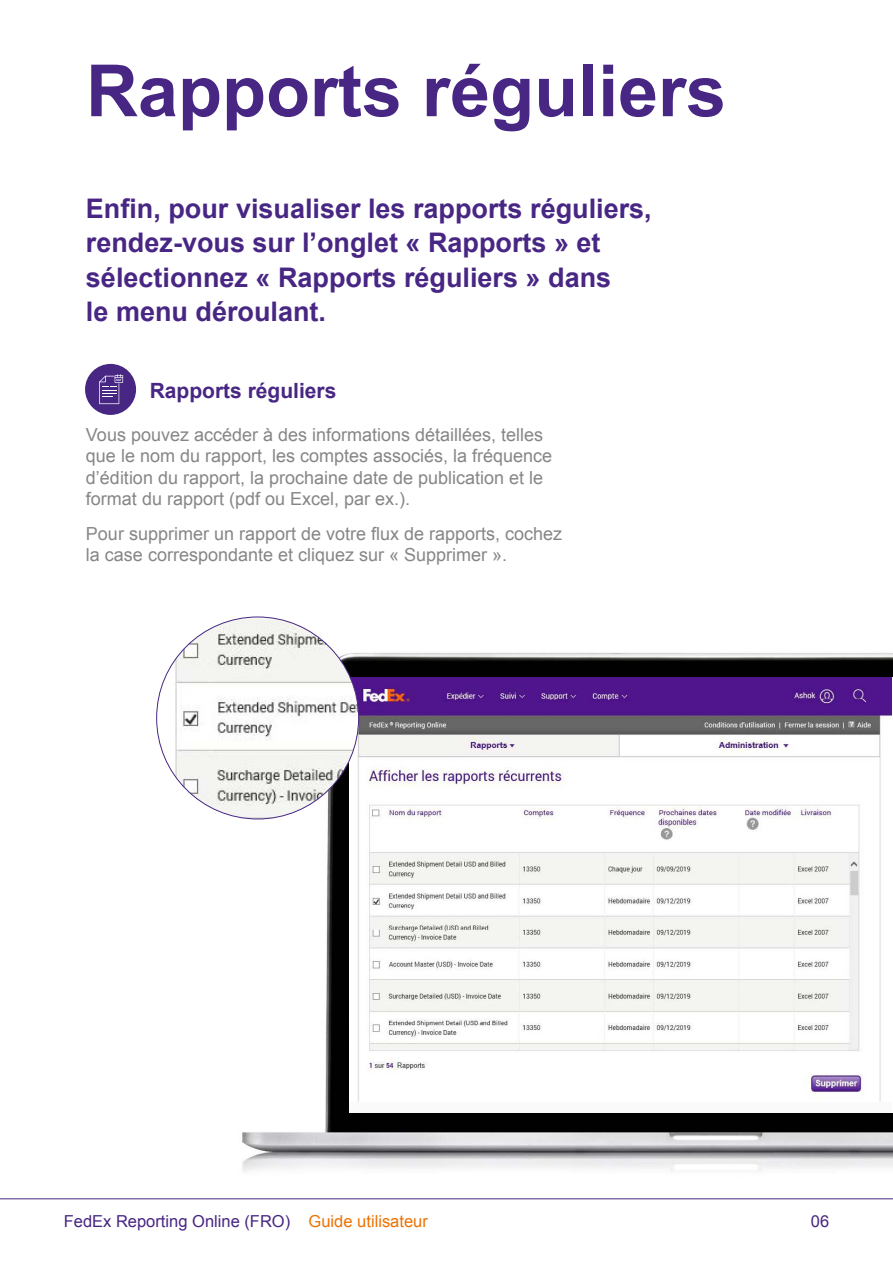
<style>
.page{position:relative;width:893px;height:1263px;background:#fff}
.page>*{position:absolute;margin:0;border:0;box-sizing:border-box;transform-origin:0 0}
.t1{font:700 72px "Arial";color:#482683}
.t2{font:700 27px/34.5px "Arial";color:#482683}
.t3{font:700 21px "Arial";color:#482683}
.t4{font:18px/21.6px "Arial";color:#878686}
.t5{font:16.5px "Arial";color:#482683}
.s1{color:#ee7203}
</style>
<div class="page">
<hr style="left:0;top:1198px;width:893px;height:1px;background:#482683">
<img style="left:208px;top:640px;width:685px;height:532px">
<img style="left:349px;top:677px;width:543px;height:435px">
<div style="left:85px;top:364px;width:51px;height:51px;background:#482683;border-radius:50%"></div>
<img style="left:157px;top:617px;width:202px;height:202px;border-radius:101px">
<svg style="left:99px;top:374px;width:24px;height:30px"></svg>
<h1 class="t1" style="left:86px;top:43px;width:642px">Rapports réguliers</h1>
<h2 class="t2" style="left:86px;top:192px;width:567px">Enfin, pour visualiser les rapports réguliers, rendez-vous sur l’onglet « Rapports » et sélectionnez « Rapports réguliers » dans<br>le menu déroulant.</h2>
<p class="t3" style="left:150px;top:377px;width:188px">Rapports réguliers</p>
<p class="t4" style="left:86px;top:424px;width:468px">Vous pouvez accéder à des informations détaillées, telles que le nom du rapport, les comptes associés, la fréquence d’édition du rapport, la prochaine date de publication et le format du rapport (pdf ou Excel, par ex.).</p>
<p class="t4" style="left:86px;top:523px;width:478px">Pour supprimer un rapport de votre flux de rapports, cochez la case correspondante et cliquez sur « Supprimer ».</p>
<p class="t5" style="left:64px;top:1210px;width:366px">FedEx Reporting Online (FRO) <span class="s1">Guide utilisateur</span></p>
<p class="t5" style="left:811px;top:1210px;width:20px">06</p>
</div>
